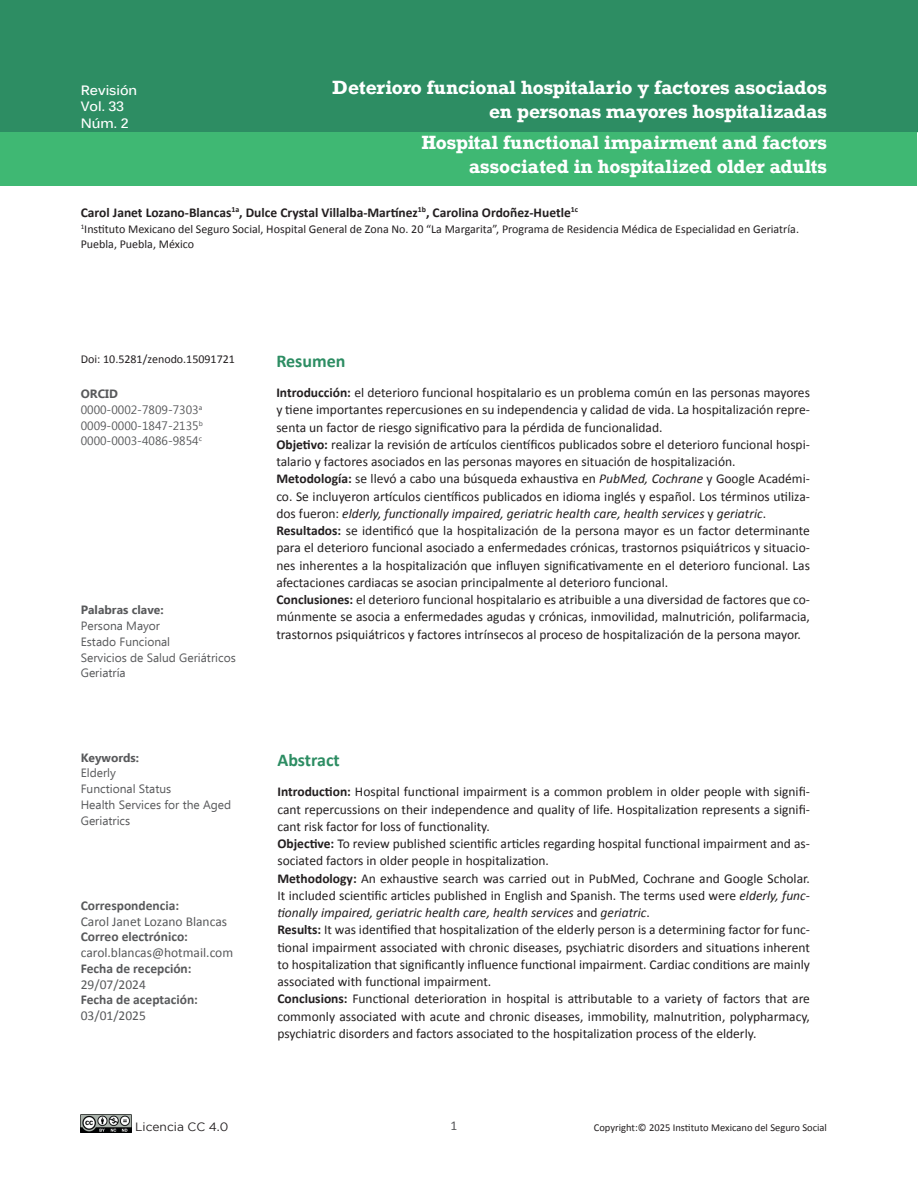
<style>
.page{position:relative;width:918px;height:1188px;background:#fff}
.page>*{position:absolute;margin:0;border:0;box-sizing:border-box;transform-origin:0 0}
.título_principal{font:700 18px/24px "Rockwell";letter-spacing:-.01em;color:#fff;text-align:right}
.titulo_en_inglés{font:700 18px/24px "Rockwell";color:#fff;text-align:right}
.Subtítulo_resumen{font:700 18px "Calibri";color:#2d8d63}
.Resumen{font:13.5px/17.2px "Calibri";color:#231f20;text-align:justify}
.Autores{font:700 13.5px "Calibri";color:#231f20}
.Dirección{font:700 13.5px/15.8px "Calibri";color:#58595b}
.Dirección-2{font:13.5px "Calibri";color:#58595b}
.Sección{font:700 13.5px "Kalinga";color:#fff}
.Palabras_clave_2{font:12px "Ebrima";color:#58595b}
.Adscripción{font:12px/15.8px "Calibri";color:#231f20}
.Palabras_clave_título{font:700 12px "Ebrima";color:#58595b}
.Adscripciones_general{font:12px "Gotham";color:#231f20}
.ORCID{font:700 12px "Ebrima";color:#58595b}
.Adscripciones_general-2{font:10.5px "Calibri";color:#231f20}
.s1{font-weight:400}
.s2{font-weight:700}
.s3{font-style:italic}
</style>
<div class="page">
<div style="left:0;top:0;width:918px;height:132px;background:#2d8d63"></div>
<div style="left:0;top:132px;width:917px;height:53px;background:#3fb873"></div>
<img style="left:81px;top:1115px;width:51px;height:17px">
<p class="Sección" style="left:81px;top:82px;width:58px">Revisión</p>
<p class="Sección" style="left:81px;top:98px;width:45px">Vol. 33</p>
<p class="Sección" style="left:81px;top:114px;width:49px">Núm. 2</p>
<p class="título_principal" style="left:333px;top:76px;width:496px">Deterioro funcional hospitalario y factores asociados en personas mayores hospitalizadas</p>
<p class="titulo_en_inglés" style="left:421px;top:130px;width:407px">Hospital functional impairment and factors associated in hospitalized older adults</p>
<p class="Autores" style="left:81px;top:204px;width:499px">Carol Janet Lozano-Blancas<sup>1a</sup>, Dulce Crystal Villalba-Martínez<sup>1b</sup>, Carolina Ordoñez-Huetle<sup>1c</sup></p>
<p class="Adscripción" style="left:81px;top:221px;width:720px"><sup>1</sup>Instituto Mexicano del Seguro Social, Hospital General de Zona No. 20 “La Margarita”, Programa de Residencia Médica de Especialidad en Geriatría.<br>Puebla, Puebla, México</p>
<p class="Adscripción" style="left:81px;top:351px;width:156px">Doi: 10.5281/zenodo.15091721</p>
<p class="ORCID" style="left:81px;top:385px;width:39px">ORCID</p>
<p class="Palabras_clave_2" style="left:81px;top:401px;width:123px">0000-0002-7809-7303<sup>a</sup></p>
<p class="Palabras_clave_2" style="left:81px;top:417px;width:124px">0009-0000-1847-2135<sup>b</sup></p>
<p class="Palabras_clave_2" style="left:81px;top:433px;width:123px">0000-0003-4086-9854<sup>c</sup></p>
<p class="Palabras_clave_título" style="left:81px;top:601px;width:84px">Palabras clave:</p>
<p class="Palabras_clave_2" style="left:81px;top:617px;width:81px">Persona Mayor</p>
<p class="Palabras_clave_2" style="left:81px;top:633px;width:91px">Estado Funcional</p>
<p class="Palabras_clave_2" style="left:81px;top:649px;width:157px">Servicios de Salud Geriátricos</p>
<p class="Palabras_clave_2" style="left:81px;top:665px;width:46px">Geriatría</p>
<p class="Palabras_clave_título" style="left:81px;top:748px;width:60px">Keywords:</p>
<p class="Palabras_clave_2" style="left:81px;top:765px;width:37px">Elderly</p>
<p class="Palabras_clave_2" style="left:81px;top:780px;width:92px">Functional Status</p>
<p class="Palabras_clave_2" style="left:81px;top:796px;width:152px">Health Services for the Aged</p>
<p class="Palabras_clave_2" style="left:81px;top:812px;width:51px">Geriatrics</p>
<p class="Dirección" style="left:81px;top:898px;width:100px">Correspondencia:</p>
<p class="Dirección-2" style="left:81px;top:913px;width:148px">Carol Janet Lozano Blancas</p>
<p class="Dirección" style="left:81px;top:929px;width:109px">Correo electrónico:</p>
<p class="Dirección-2" style="left:81px;top:944px;width:154px">carol.blancas@hotmail.com</p>
<p class="Dirección" style="left:81px;top:961px;width:112px">Fecha de recepción:</p>
<p class="Dirección" style="left:81px;top:976px;width:119px"><span class="s1">29/07/2024<br></span>Fecha de aceptación:</p>
<p class="Dirección-2" style="left:81px;top:1007px;width:67px">03/01/2025</p>
<p class="Subtítulo_resumen" style="left:276px;top:350px;width:71px">Resumen</p>
<p class="Resumen" style="left:276px;top:384px;width:535px"><span class="s2">Introducción:</span> el deterioro funcional hospitalario es un problema común en las personas mayores y tiene importantes repercusiones en su independencia y calidad de vida. La hospitalización repre&shy;senta un factor de riesgo significativo para la pérdida de funcionalidad.</p>
<p class="Resumen" style="left:276px;top:436px;width:535px"><span class="s2">Objetivo:</span> realizar la revisión de artículos científicos publicados sobre el deterioro funcional hospi&shy;talario y factores asociados en las personas mayores en situación de hospitalización.</p>
<p class="Resumen" style="left:276px;top:470px;width:535px"><span class="s2">Metodología:</span> se llevó a cabo una búsqueda exhaustiva en <span class="s3">PubMed, Cochrane</span> y Google Académi&shy;co. Se incluyeron artículos científicos publicados en idioma inglés y español. Los términos utiliza&shy;dos fueron: <span class="s3">elderly, functionally impaired, geriatric health care, health services</span> y <span class="s3">geriatric</span>.</p>
<p class="Resumen" style="left:276px;top:522px;width:535px"><span class="s2">Resultados:</span> se identificó que la hospitalización de la persona mayor es un factor determinante para el deterioro funcional asociado a enfermedades crónicas, trastornos psiquiátricos y situacio&shy;nes inherentes a la hospitalización que influyen significativamente en el deterioro funcional. Las afectaciones cardiacas se asocian principalmente al deterioro funcional.</p>
<p class="Resumen" style="left:276px;top:591px;width:535px"><span class="s2">Conclusiones:</span> el deterioro funcional hospitalario es atribuible a una diversidad de factores que co&shy;múnmente se asocia a enfermedades agudas y crónicas, inmovilidad, malnutrición, polifarmacia, trastornos psiquiátricos y factores intrínsecos al proceso de hospitalización de la persona mayor.</p>
<p class="Subtítulo_resumen" style="left:277px;top:749px;width:64px">Abstract</p>
<p class="Resumen" style="left:277px;top:783px;width:534px"><span class="s2">Introduction:</span> Hospital functional impairment is a common problem in older people with signifi&shy;cant repercussions on their independence and quality of life. Hospitalization represents a signifi&shy;cant risk factor for loss of functionality.</p>
<p class="Resumen" style="left:277px;top:835px;width:534px"><span class="s2">Objective:</span> To review published scientific articles regarding hospital functional impairment and as&shy;sociated factors in older people in hospitalization.</p>
<p class="Resumen" style="left:277px;top:869px;width:534px"><span class="s2">Methodology:</span> An exhaustive search was carried out in PubMed, Cochrane and Google Scholar.<br>It included scientific articles published in English and Spanish. The terms used were <span class="s3">elderly, func&shy;tionally impaired, geriatric health care, health services</span> and <span class="s3">geriatric</span>.</p>
<p class="Resumen" style="left:277px;top:921px;width:534px"><span class="s2">Results:</span> It was identified that hospitalization of the elderly person is a determining factor for func&shy;tional impairment associated with chronic diseases, psychiatric disorders and situations inherent to hospitalization that significantly influence functional impairment. Cardiac conditions are mainly associated with functional impairment.</p>
<p class="Resumen" style="left:277px;top:990px;width:534px"><span class="s2">Conclusions:</span> Functional deterioration in hospital is attributable to a variety of factors that are commonly associated with acute and chronic diseases, immobility, malnutrition, polypharmacy, psychiatric disorders and factors associated to the hospitalization process of the elderly.</p>
<p class="Dirección-2" style="left:450px;top:1117px;width:8px">1</p>
<p class="Adscripciones_general" style="left:135px;top:1120px;width:95px">Licencia CC 4.0</p>
<p class="Adscripciones_general-2" style="left:594px;top:1121px;width:235px">Copyright:© 2025 Instituto Mexicano del Seguro Social</p>
</div>
